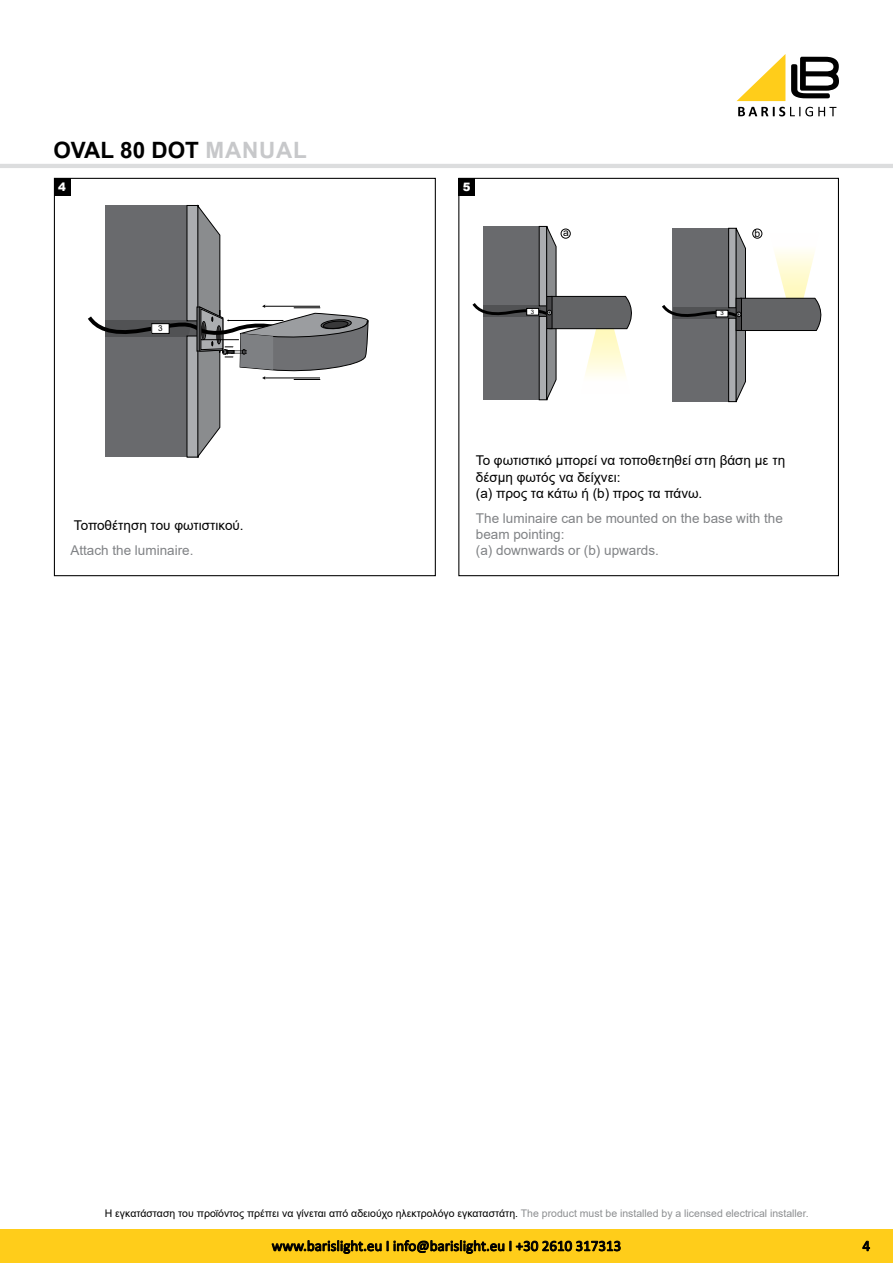
<style>
.page{position:relative;width:893px;height:1263px;background:#fff}
.page>*{position:absolute;margin:0;border:0;box-sizing:border-box;transform-origin:0 0}
.t1{font:700 22.5px "Arial";color:#000}
.t2{font:15px "Calibri";color:#000}
.t3{font:13.5px/16.2px "Arial";color:#000}
.t4{font:13.5px/16.2px "Arial";color:#808285}
.t5{font:900 11.55px "Arial";color:#fff}
.t6{font:10.5px "Arial";color:#000}
.t7{font:10.35px "Arial";color:#000}
.t8{font:8.1px "Arial";color:#000}
.t9{font:6px "Arial";color:#000}
.s1{color:#c7c8ca}
.s2{color:#8d8f91}
</style>
<div class="page">
<svg style="left:738px;top:107px;width:98px;height:9px"></svg>
<svg style="left:791px;top:57px;width:48px;height:41px"></svg>
<svg style="left:737px;top:54px;width:48px;height:47px"></svg>
<div style="left:0;top:1229px;width:893px;height:34px;background:#ffcd1a"></div>
<svg style="left:272px;top:1240px;width:109px;height:13px"></svg>
<svg style="left:394px;top:1240px;width:110px;height:13px"></svg>
<svg style="left:510px;top:1241px;width:110px;height:10px"></svg>
<hr style="left:0;top:164px;width:893px;height:4px;background:#dcddde">
<svg style="left:863px;top:1240px;width:7px;height:11px"></svg>
<svg style="left:88px;top:205px;width:281px;height:253px"></svg>
<div style="left:54px;top:178px;width:382px;height:398px;border:1px solid #000"></div>
<svg style="left:472px;top:225px;width:160px;height:176px"></svg>
<div style="left:561px;top:229px;width:9px;height:9px;border:1px solid #000;border-radius:50%"></div>
<svg style="left:662px;top:227px;width:160px;height:176px"></svg>
<div style="left:458px;top:178px;width:381px;height:398px;border:1px solid #000"></div>
<div style="left:54px;top:178px;width:16px;height:17px;background:#000"></div>
<div style="left:458px;top:178px;width:17px;height:17px;background:#000"></div>
<h1 class="t1" style="left:53px;top:134px;width:255px">OVAL 80 DOT <span class="s1">MANUAL</span></h1>
<p class="t5" style="left:58px;top:178px;width:9px">4</p>
<p class="t5" style="left:463px;top:178px;width:9px">5</p>
<p class="t8" style="left:158px;top:322px;width:6px">3</p>
<p class="t9" style="left:531px;top:307px;width:5px">3</p>
<p class="t7" style="left:563px;top:226px;width:7px">a</p>
<p class="t7" style="left:755px;top:226px;width:7px">b</p>
<p class="t9" style="left:720px;top:309px;width:5px">3</p>
<p class="t3" style="left:74px;top:517px;width:171px">Τοποθέτηση του φωτιστικού.</p>
<p class="t4" style="left:70px;top:542px;width:125px">Attach the luminaire.</p>
<p class="t3" style="left:476px;top:452px;width:311px">Το φωτιστικό μπορεί να τοποθετηθεί στη βάση με τη δέσμη φωτός να δείχνει:<br>(a) προς τα κάτω ή (b) προς τα πάνω.</p>
<p class="t4" style="left:476px;top:510px;width:308px">The luminaire can be mounted on the base with the beam pointing:<br>(a) downwards or (b) upwards.</p>
<p class="t6" style="left:105px;top:1206px;width:705px">H εγκατάσταση του προϊόντος πρέπει να γίνεται από αδειούχο ηλεκτρολόγο εγκαταστάτη. <span class="s2">The product must be installed by a licensed electrical installer.</span></p>
<h2 class="t2" style="left:272px;top:1235px;width:351px">www.barislight.eu I info@barislight.eu Ι +30 2610 317313</h2>
<h2 class="t2" style="left:862px;top:1235px;width:9px">4</h2>
</div>
